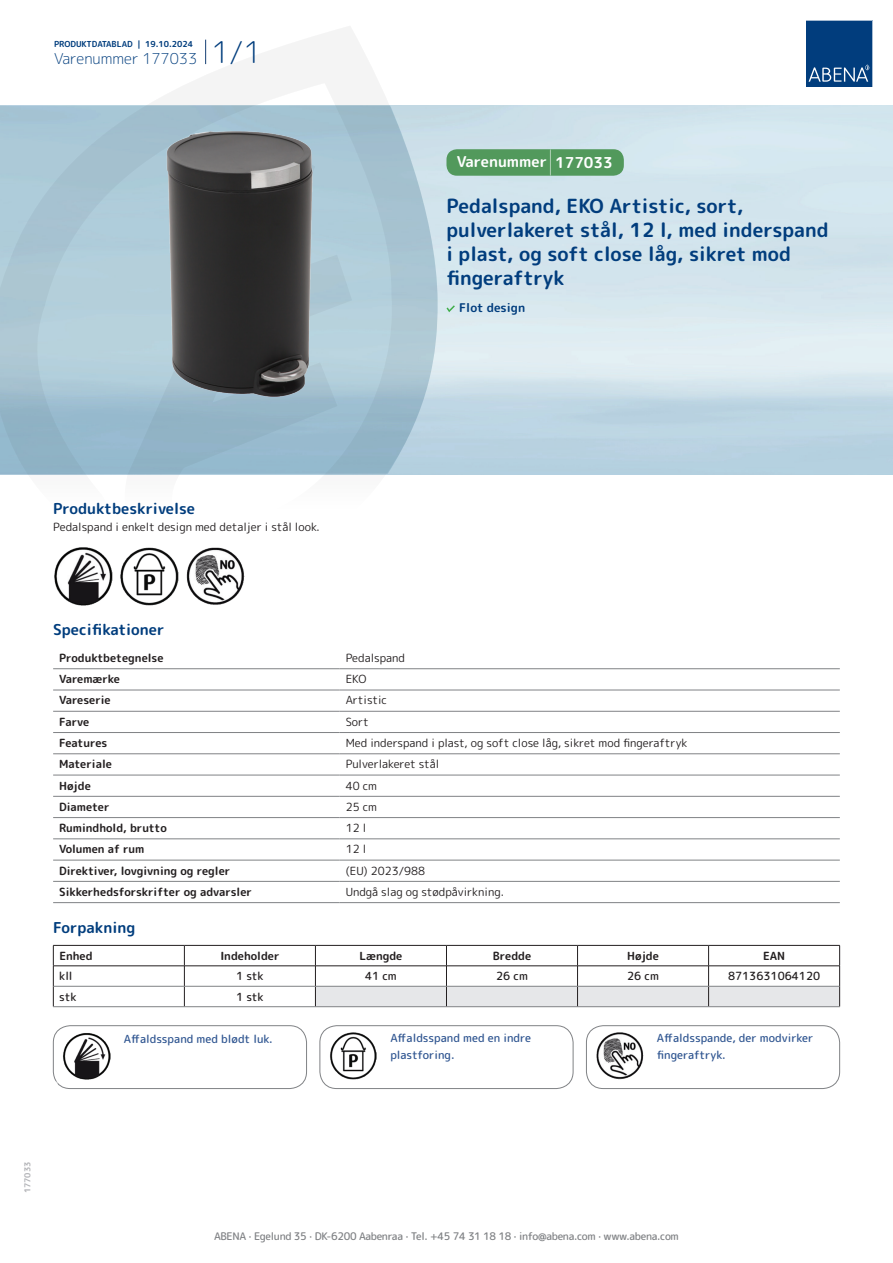
<style>
.page{position:relative;width:893px;height:1263px;background:#fff}
.page>*{position:absolute;margin:0;border:0;box-sizing:border-box;transform-origin:0 0}
.t1{font:700 19.5px/24px "Rounded Mplus 1 c";color:#013d7d}
.t2{font:700 15px "Rounded Mplus 1 c";color:#013d7d}
.t3{font:300 15px "Rounded Mplus 1 c";color:#013d7d}
.t4{font:700 15px "Rounded Mplus 1 c";color:#fff}
.t5{font:700 12px "Rounded Mplus 1 c";color:#013d7d}
.t6{font:700 11.25px "Rounded Mplus 1 c";color:#231f20}
.t7{font:11.25px "Rounded Mplus 1 c";color:#231f20}
.t8{font:500 11.25px/16.5px "Rounded Mplus 1 c";color:#305691}
.t9{font:500 11.25px "Rounded Mplus 1 c";color:#231f20}
.t10{font:500 10.5px "Rounded Mplus 1 c";letter-spacing:-.03em;color:#808285}
.t11{font:700 10.5px "Rounded Mplus 1 c";color:#fff}
.t12{font:700 8.25px "Rounded Mplus 1 c";color:#013d7d}
.t13{font:700 8.25px "Rounded Mplus 1 c";color:#b2b3b7}
.s1{font-size:30px}
.s2{font-size:25.5px}
</style>
<div class="page">
<svg style="left:0;top:26px;width:439px;height:556px"></svg>
<svg style="left:0;top:106px;width:438px;height:368px;background:#a7c5d3"></svg>
<svg style="left:205px;top:40px;width:1px;height:24px"></svg>
<svg style="left:806px;top:20px;width:67px;height:67px;background:#144b86"></svg>
<img style="left:162px;top:127px;width:154px;height:275px">
<img style="left:53px;top:546px;width:60px;height:60px">
<img style="left:119px;top:546px;width:59px;height:60px">
<img style="left:185px;top:546px;width:59px;height:59px">
<hr style="left:53px;top:668px;width:287px;height:1px;background:#808285">
<hr style="left:340px;top:668px;width:500px;height:1px;background:#808285">
<hr style="left:53px;top:690px;width:287px;height:1px;background:#808285">
<hr style="left:340px;top:690px;width:500px;height:1px;background:#808285">
<hr style="left:53px;top:711px;width:287px;height:1px;background:#808285">
<hr style="left:340px;top:711px;width:500px;height:1px;background:#808285">
<hr style="left:53px;top:732px;width:287px;height:1px;background:#808285">
<hr style="left:340px;top:732px;width:500px;height:1px;background:#808285">
<hr style="left:53px;top:753px;width:287px;height:1px;background:#808285">
<hr style="left:340px;top:753px;width:500px;height:1px;background:#808285">
<hr style="left:53px;top:775px;width:287px;height:1px;background:#808285">
<hr style="left:340px;top:775px;width:500px;height:1px;background:#808285">
<hr style="left:53px;top:796px;width:287px;height:1px;background:#808285">
<hr style="left:340px;top:796px;width:500px;height:1px;background:#808285">
<hr style="left:53px;top:817px;width:287px;height:1px;background:#808285">
<hr style="left:340px;top:817px;width:500px;height:1px;background:#808285">
<hr style="left:53px;top:838px;width:287px;height:1px;background:#808285">
<hr style="left:340px;top:838px;width:500px;height:1px;background:#808285">
<hr style="left:53px;top:860px;width:287px;height:1px;background:#808285">
<hr style="left:340px;top:860px;width:500px;height:1px;background:#808285">
<hr style="left:53px;top:881px;width:287px;height:1px;background:#808285">
<hr style="left:340px;top:881px;width:500px;height:1px;background:#808285">
<hr style="left:53px;top:902px;width:287px;height:1px;background:#808285">
<hr style="left:340px;top:902px;width:500px;height:1px;background:#808285">
<hr style="left:53px;top:945px;width:131px;height:1px;background:#231f20">
<hr style="left:184px;top:945px;width:131px;height:1px;background:#231f20">
<hr style="left:53px;top:965px;width:131px;height:1px;background:#231f20">
<hr style="left:184px;top:965px;width:131px;height:1px;background:#231f20">
<svg style="left:53px;top:945px;width:1px;height:61px"></svg>
<svg style="left:184px;top:945px;width:1px;height:61px"></svg>
<svg style="left:315px;top:945px;width:525px;height:61px"></svg>
<hr style="left:54px;top:986px;width:130px;height:1px;background:#808285">
<hr style="left:184px;top:986px;width:131px;height:1px;background:#808285">
<hr style="left:315px;top:986px;width:131px;height:1px;background:#808285">
<hr style="left:446px;top:986px;width:131px;height:1px;background:#808285">
<hr style="left:577px;top:986px;width:132px;height:1px;background:#808285">
<hr style="left:709px;top:986px;width:130px;height:1px;background:#808285">
<hr style="left:53px;top:1006px;width:131px;height:1px;background:#808285">
<hr style="left:184px;top:1006px;width:131px;height:1px;background:#808285">
<hr style="left:315px;top:1006px;width:131px;height:1px;background:#808285">
<hr style="left:446px;top:1006px;width:131px;height:1px;background:#808285">
<hr style="left:577px;top:1006px;width:132px;height:1px;background:#808285">
<hr style="left:709px;top:1006px;width:131px;height:1px;background:#808285">
<img style="left:63px;top:1033px;width:47px;height:46px">
<div style="left:53px;top:1025px;width:254px;height:64px;border:1px solid #808285;border-radius:17px"></div>
<img style="left:330px;top:1032px;width:47px;height:47px">
<div style="left:320px;top:1025px;width:253px;height:64px;border:1px solid #808285;border-radius:17px"></div>
<img style="left:596px;top:1032px;width:47px;height:47px">
<div style="left:586px;top:1025px;width:254px;height:64px;border:1px solid #808285;border-radius:17px"></div>
<svg style="left:446px;top:305px;width:9px;height:7px"></svg>
<div style="left:446px;top:149px;width:178px;height:27px;background:#52995c;border-radius:10px"></div>
<p class="t12" style="left:54px;top:38px;width:141px">PRODUKTDATABLAD | 19.10.2024</p>
<h2 class="t3" style="left:54px;top:48px;width:209px">Varenummer 177033 <span class="s1">1/1</span></h2>
<h2 class="t4" style="left:457px;top:151px;width:157px">Varenummer <span class="s2">|</span> 177033</h2>
<h1 class="t1" style="left:446px;top:194px;width:384px">Pedalspand, EKO Artistic, sort, pulverlakeret stål, 12 l, med inderspand i plast, og soft close låg, sikret mod fingeraftryk</h1>
<p class="t5" style="left:459px;top:299px;width:67px">Flot design</p>
<h2 class="t2" style="left:53px;top:498px;width:143px">Produktbeskrivelse</h2>
<p class="t7" style="left:53px;top:518px;width:268px">Pedalspand i enkelt design med detaljer i stål look.</p>
<h2 class="t2" style="left:53px;top:619px;width:113px">Specifikationer</h2>
<p class="t6" style="left:59px;top:650px;width:106px">Produktbetegnelse</p>
<p class="t7" style="left:346px;top:650px;width:61px">Pedalspand</p>
<p class="t6" style="left:59px;top:671px;width:62px">Varemærke</p>
<p class="t7" style="left:346px;top:671px;width:22px">EKO</p>
<p class="t6" style="left:59px;top:692px;width:53px">Vareserie</p>
<p class="t7" style="left:346px;top:692px;width:43px">Artistic</p>
<p class="t6" style="left:59px;top:714px;width:32px">Farve</p>
<p class="t7" style="left:346px;top:714px;width:25px">Sort</p>
<p class="t6" style="left:59px;top:735px;width:50px">Features</p>
<p class="t7" style="left:346px;top:735px;width:343px">Med inderspand i plast, og soft close låg, sikret mod fingeraftryk</p>
<p class="t6" style="left:59px;top:756px;width:54px">Materiale</p>
<p class="t7" style="left:346px;top:756px;width:95px">Pulverlakeret stål</p>
<p class="t6" style="left:59px;top:777px;width:33px">Højde</p>
<p class="t7" style="left:346px;top:777px;width:33px">40 cm</p>
<p class="t6" style="left:59px;top:799px;width:52px">Diameter</p>
<p class="t7" style="left:346px;top:799px;width:33px">25 cm</p>
<p class="t6" style="left:59px;top:820px;width:109px">Rumindhold, brutto</p>
<p class="t7" style="left:346px;top:820px;width:22px">12 l</p>
<p class="t6" style="left:59px;top:841px;width:87px">Volumen af rum</p>
<p class="t7" style="left:346px;top:841px;width:22px">12 l</p>
<p class="t6" style="left:59px;top:862px;width:173px">Direktiver, lovgivning og regler</p>
<p class="t7" style="left:346px;top:862px;width:81px">(EU) 2023/988</p>
<p class="t6" style="left:59px;top:884px;width:194px">Sikkerhedsforskrifter og advarsler</p>
<p class="t7" style="left:346px;top:884px;width:160px">Undgå slag og stødpåvirkning.</p>
<h2 class="t2" style="left:53px;top:917px;width:84px">Forpakning</h2>
<p class="t6" style="left:59px;top:948px;width:35px">Enhed</p>
<p class="t6" style="left:220px;top:948px;width:61px">Indeholder</p>
<p class="t6" style="left:359px;top:948px;width:44px">Længde</p>
<p class="t6" style="left:493px;top:948px;width:40px">Bredde</p>
<p class="t6" style="left:627px;top:948px;width:33px">Højde</p>
<p class="t6" style="left:763px;top:948px;width:24px">EAN</p>
<p class="t9" style="left:59px;top:968px;width:15px">kll</p>
<p class="t9" style="left:236px;top:968px;width:29px">1 stk</p>
<p class="t9" style="left:365px;top:968px;width:33px">41 cm</p>
<p class="t9" style="left:496px;top:968px;width:33px">26 cm</p>
<p class="t9" style="left:627px;top:968px;width:33px">26 cm</p>
<p class="t9" style="left:728px;top:968px;width:94px">8713631064120</p>
<p class="t9" style="left:59px;top:988px;width:19px">stk</p>
<p class="t9" style="left:236px;top:988px;width:29px">1 stk</p>
<p class="t8" style="left:124px;top:1030px;width:151px">Affaldsspand med blødt luk.</p>
<p class="t8" style="left:390px;top:1030px;width:142px">Affaldsspand med en indre plastforing.</p>
<p class="t8" style="left:657px;top:1030px;width:158px">Affaldsspande, der modvirker fingeraftryk.</p>
<p class="t11" style="left:53px;top:1077px;width:7px">*</p>
<p class="t13" style="left:22px;top:1193px;width:33px;rotate:-90deg">177033</p>
<p class="t10" style="left:214px;top:1229px;width:466px">ABENA · Egelund 35 · DK-6200 Aabenraa · Tel. +45 74 31 18 18 · info@abena.com · www.abena.com</p>
</div>
